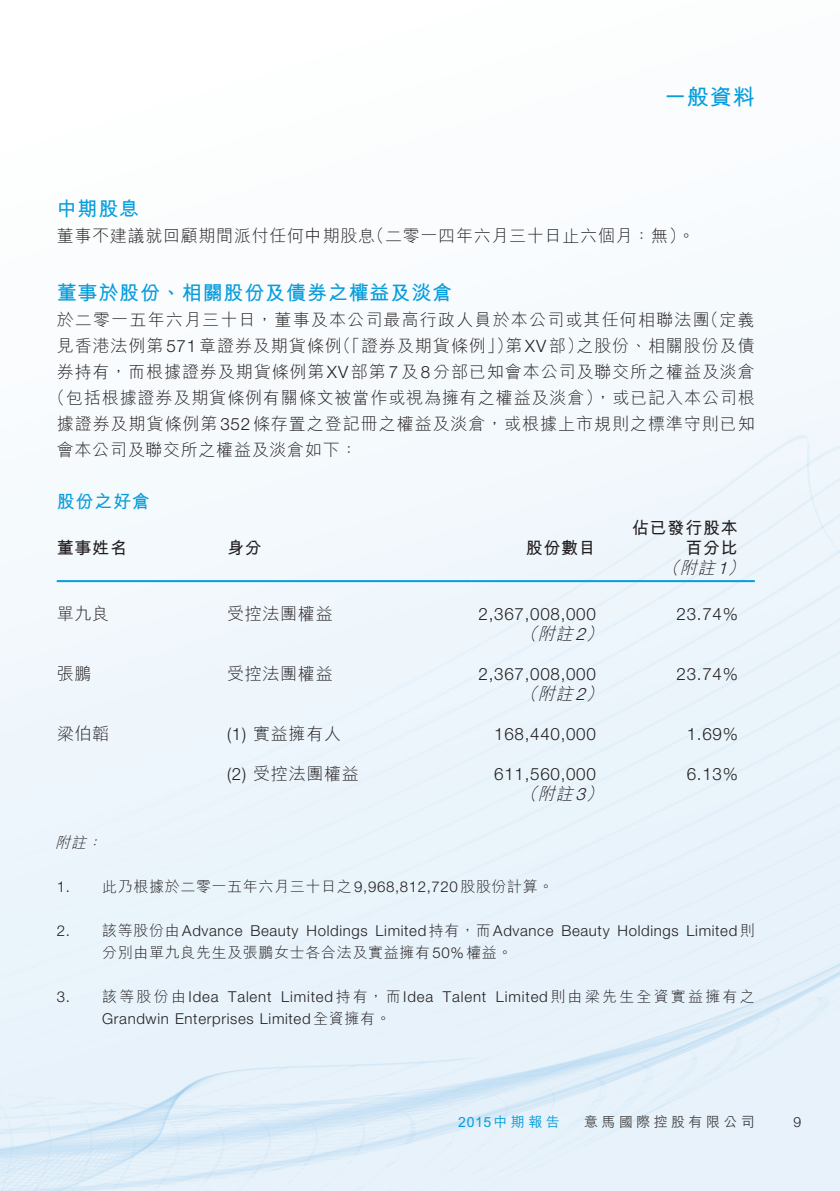
<style>
.page{position:relative;width:840px;height:1191px;background:#fff}
.page>*{position:absolute;margin:0;border:0;box-sizing:border-box;transform-origin:0 0}
.t1{font:22px "M Hei HK Bold E Ten B5 H";color:#069ddc}
.t2{font:20px "M Hei HK Bold E Ten B5 H";letter-spacing:.04em;color:#069ddc}
.t3{font:18px "M Hei HK Bold E Ten B5 H";letter-spacing:.04em;color:#069ddc}
.t4{font:17px "M Hei HK Light E Ten B5 H";letter-spacing:.055em;color:#231f20}
.t5{font:300 17px "Helvetica Neue";letter-spacing:.04em;color:#231f20}
.t6{font:italic 17px "M Hei HK Light E Ten B5 H";color:#231f20}
.t7{font:17px/20px "M Hei HK Bold E Ten B5 H";letter-spacing:.04em;color:#231f20;text-align:right}
.t8{font:300 15px/22px "Helvetica Neue";letter-spacing:.04em;color:#231f20}
.t9{font:15px "M Hei HK Light E Ten B5 H";letter-spacing:.04em;color:#231f20}
.t10{font:italic 15px "M Hei HK Light E Ten B5 H";color:#231f20}
.t11{font:14px "M Hei HK Medium E Ten B5 H";letter-spacing:.24em;color:#4b4c4d}
.t12{font:14px "M Hei HK Medium E Ten B5 H";letter-spacing:.165em;color:#069ddc}
.t13{font:300 14px "Helvetica Neue";color:#231f20}
.s1{font-family:"Helvetica Neue";font-weight:300}
.s2{font-family:"M Hei HK Light E Ten B5 H";font-weight:400}
</style>
<div class="page">
<img style="left:0;top:313px;width:839px;height:878px">
<hr style="left:57px;top:580px;width:170px;height:2px;background:#069ddc">
<hr style="left:227px;top:580px;width:244px;height:2px;background:#069ddc">
<hr style="left:471px;top:580px;width:141px;height:2px;background:#069ddc">
<hr style="left:612px;top:580px;width:142px;height:2px;background:#069ddc">
<p class="t1" style="left:663px;top:88px;width:92px">一般資料</p>
<p class="t2" style="left:57px;top:201px;width:84px">中期股息</p>
<p class="t4" style="left:57px;top:230px;width:639px">董事不建議就回顧期間派付任何中期股息（二零一四年六月三十日止六個月：無）。</p>
<p class="t2" style="left:57px;top:285px;width:397px">董事於股份、相關股份及債券之權益及淡倉</p>
<p class="t4" style="left:57px;top:313px;width:699px">於二零一五年六月三十日，董事及本公司最高行政人員於本公司或其任何相聯法團（定義</p>
<p class="t4" style="left:57px;top:339px;width:699px">見香港法例第<span class="s1">571</span> 章證券及期貨條例（「證券及期貨條例」）第 <span class="s1">XV</span> 部）之股份、相關股份及債</p>
<p class="t4" style="left:57px;top:365px;width:699px">券持有，而根據證券及期貨條例第<span class="s1">XV</span>部第 <span class="s1">7</span> 及 <span class="s1">8</span> 分部已知會本公司及聯交所之權益及淡倉</p>
<p class="t4" style="left:48px;top:391px;width:707px">（包括根據證券及期貨條例有關條文被當作或視為擁有之權益及淡倉），或已記入本公司根</p>
<p class="t4" style="left:57px;top:417px;width:699px">據證券及期貨條例第<span class="s1">352</span> 條存置之登記冊之權益及淡倉，或根據上市規則之標準守則已知</p>
<p class="t4" style="left:57px;top:443px;width:302px">會本公司及聯交所之權益及淡倉如下：</p>
<p class="t3" style="left:57px;top:494px;width:95px">股份之好倉</p>
<p class="t7" style="left:57px;top:540px;width:72px">董事姓名</p>
<p class="t7" style="left:227px;top:540px;width:36px">身分</p>
<p class="t7" style="left:525px;top:540px;width:72px">股份數目</p>
<p class="t7" style="left:631px;top:520px;width:107px">佔已發行股本百分比</p>
<p class="t6" style="left:661px;top:561px;width:89px">（附註 <span class="s1">1</span>）</p>
<p class="t4" style="left:57px;top:607px;width:54px">單九良</p>
<p class="t4" style="left:227px;top:607px;width:107px">受控法團權益</p>
<p class="t5" style="left:478px;top:608px;width:119px">2,367,008,000</p>
<p class="t6" style="left:520px;top:627px;width:89px">（附註 <span class="s1">2</span>）</p>
<p class="t4" style="left:57px;top:667px;width:36px">張鵬</p>
<p class="t4" style="left:227px;top:667px;width:107px">受控法團權益</p>
<p class="t5" style="left:478px;top:668px;width:119px">2,367,008,000</p>
<p class="t6" style="left:520px;top:687px;width:89px">（附註 <span class="s1">2</span>）</p>
<p class="t5" style="left:676px;top:608px;width:63px">23.74%</p>
<p class="t5" style="left:676px;top:668px;width:63px">23.74%</p>
<p class="t4" style="left:57px;top:727px;width:54px">梁伯韜</p>
<p class="t4" style="left:227px;top:727px;width:115px"><span class="s1">(1)</span> 實益擁有人</p>
<p class="t5" style="left:494px;top:728px;width:103px">168,440,000</p>
<p class="t5" style="left:686px;top:728px;width:53px">1.69%</p>
<p class="t4" style="left:227px;top:767px;width:133px"><span class="s1">(2)</span> 受控法團權益</p>
<p class="t5" style="left:494px;top:768px;width:103px">611,560,000</p>
<p class="t6" style="left:520px;top:787px;width:89px">（附註 <span class="s1">3</span>）</p>
<p class="t5" style="left:686px;top:768px;width:53px">6.13%</p>
<p class="t10" style="left:55px;top:836px;width:52px">附註：</p>
<p class="t9" style="left:57px;top:880px;width:498px"><span class="s1">1.</span> 此乃根據於二零一五年六月三十日之 <span class="s1">9,968,812,720</span> 股股份計算。</p>
<p class="t8" style="left:57px;top:921px;width:699px">2. <span class="s2">該等股份由</span> Advance Beauty Holdings Limited<span class="s2">持有，而</span> Advance Beauty Holdings Limited<span class="s2">則</span></p>
<p class="t9" style="left:102px;top:946px;width:412px">分別由單九良先生及張鵬女士各合法及實益擁有 <span class="s1">50%</span> 權益。</p>
<p class="t8" style="left:102px;top:987px;width:653px;text-indent:-45px">3. <span class="s2">該等股份由</span>Idea Talent Limited<span class="s2">持有，而</span>Idea Talent Limited<span class="s2">則由梁先生全資實益擁有之<br></span>Grandwin Enterprises Limited<span class="s2">全資擁有。</span></p>
<p class="t12" style="left:458px;top:1116px;width:103px">2015中期報告</p>
<p class="t11" style="left:584px;top:1116px;width:172px">意馬國際控股有限公司</p>
<p class="t13" style="left:793px;top:1116px;width:9px">9</p>
</div>
